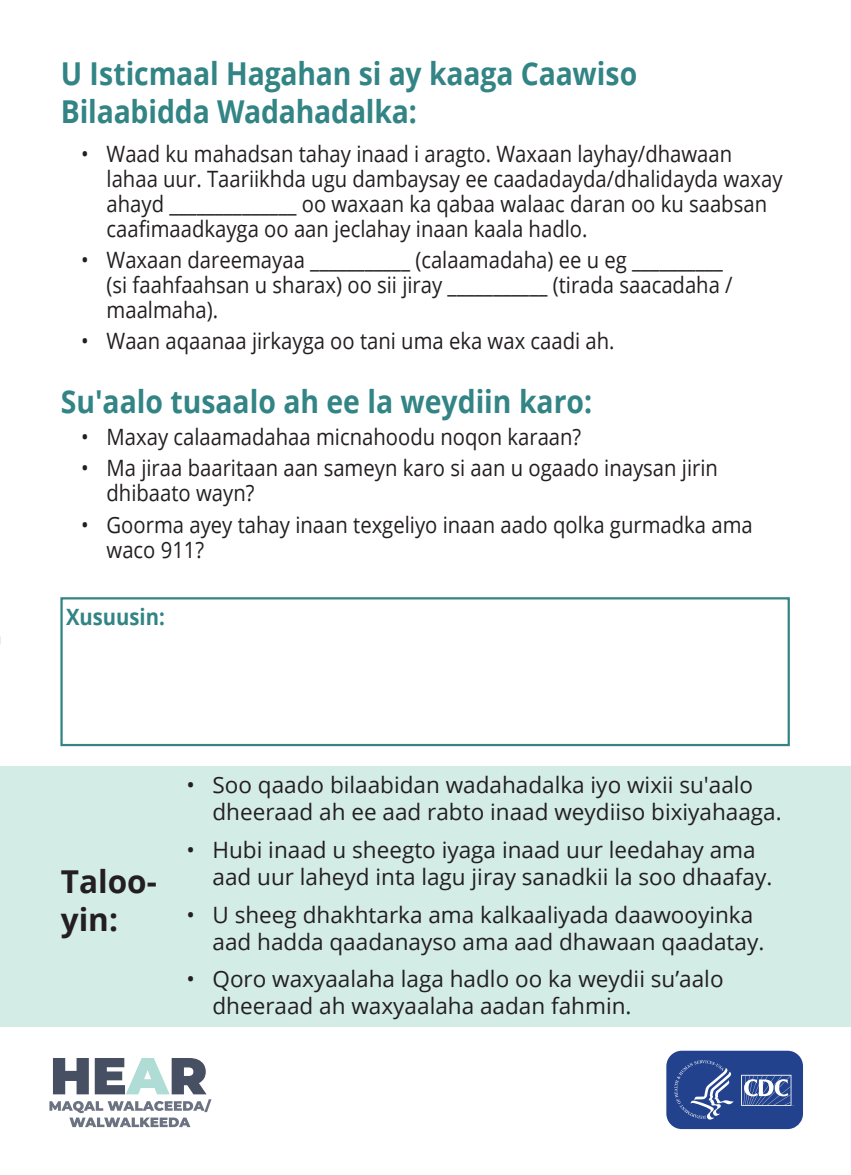
<style>
.page{position:relative;width:851px;height:1175px;background:#fff}
.page>*{position:absolute;margin:0;border:0;box-sizing:border-box;transform-origin:0 0}
.t1{font:700 31.5px/37.8px "Open Sans";letter-spacing:-.005em;color:#328485;scale:.9 1}
.t2{font:700 31.5px/37.8px "Open Sans";color:#231f20}
.bullets{font:22.5px/24.8px "Open Sans";color:#231f20;scale:.9 1}
.bullets-2{font:22.5px/27px "Open Sans";color:#231f20}
.bullets-3{font:700 22.5px "Open Sans";color:#328485;scale:.9 1}
</style>
<div class="page">
<div style="left:0;top:766px;width:850px;height:260px;background:#d4ece6"></div>
<svg style="left:666px;top:1050px;width:137px;height:80px;background:#425d9e"></svg>
<div style="left:60px;top:597px;width:729px;height:149px;border:2px solid #328485"></div>
<svg style="left:49px;top:1058px;width:162px;height:69px"></svg>
<p class="t1" style="left:61px;top:54px;width:642px">U Isticmaal Hagahan si ay kaaga Caawiso<br>Bilaabidda Wadahadalka:</p>
<p class="bullets" style="left:107px;top:141px;width:752px;text-indent:-26px">• Waad ku mahadsan tahay inaad i aragto. Waxaan layhay/dhawaan lahaa uur. Taariikhda ugu dambaysay ee caadadayda/dhalidayda waxay ahayd ______________ oo waxaan ka qabaa walaac daran oo ku saabsan caafimaadkayga oo aan jeclahay inaan kaala hadlo.</p>
<p class="bullets" style="left:107px;top:247px;width:697px;text-indent:-26px">• Waxaan dareemayaa ___________ (calaamadaha) ee u eg __________ (si faahfaahsan u sharax) oo sii jiray ___________ (tirada saacadaha / maalmaha).</p>
<p class="bullets" style="left:81px;top:328px;width:594px">• Waan aqaanaa jirkayga oo tani uma eka wax caadi ah.</p>
<p class="t1" style="left:61px;top:382px;width:592px">Su'aalo tusaalo ah ee la weydiin karo:</p>
<p class="bullets" style="left:81px;top:424px;width:557px">• Maxay calaamadahaa micnahoodu noqon karaan?</p>
<p class="bullets" style="left:107px;top:455px;width:680px;text-indent:-26px">• Ma jiraa baaritaan aan sameyn karo si aan u ogaado inaysan jirin dhibaato wayn?</p>
<p class="bullets" style="left:107px;top:512px;width:719px;text-indent:-26px">• Goorma ayey tahay inaan texgeliyo inaan aado qolka gurmadka ama waco 911?</p>
<p class="bullets-3" style="left:66px;top:600px;width:111px">Xusuusin:</p>
<p class="t2" style="left:61px;top:862px;width:98px">Taloo&shy;yin:</p>
<p class="bullets-2" style="left:212px;top:771px;width:570px;text-indent:-26px">• Soo qaado bilaabidan wadahadalka iyo wixii su'aalo dheeraad ah ee aad rabto inaad weydiiso bixiyahaaga.</p>
<p class="bullets-2" style="left:212px;top:835px;width:561px;text-indent:-26px">• Hubi inaad u sheegto iyaga inaad uur leedahay ama aad uur laheyd inta lagu jiray sanadkii la soo dhaafay.</p>
<p class="bullets-2" style="left:212px;top:900px;width:553px;text-indent:-26px">• U sheeg dhakhtarka ama kalkaaliyada daawooyinka aad hadda qaadanayso ama aad dhawaan qaadatay.</p>
<p class="bullets-2" style="left:212px;top:964px;width:512px;text-indent:-26px">• Qoro waxyaalaha laga hadlo oo ka weydii su’aalo dheeraad ah waxyaalaha aadan fahmin.</p>
</div>
